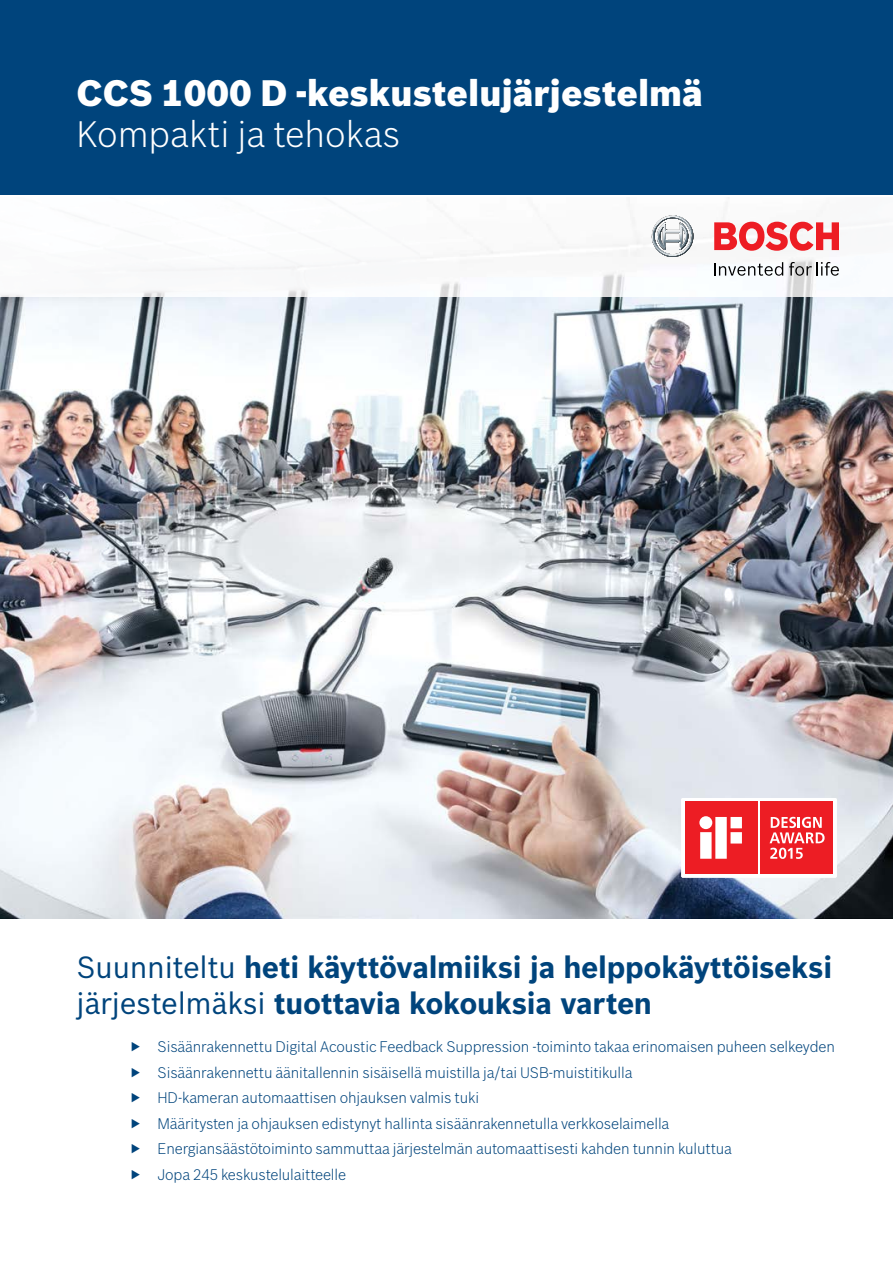
<style>
.page{position:relative;width:893px;height:1263px;background:#fff}
.page>*{position:absolute;margin:0;border:0;box-sizing:border-box;transform-origin:0 0}
.t1{font:900 36px "Bosch Sans";color:#fff}
.t2{font:300 36px "Bosch Sans";color:#fff}
.t3{font:700 30px/36px "Bosch Sans";letter-spacing:-.01em;color:#00447c}
.t4{font:300 15px/25.5px "Bosch Sans";letter-spacing:-.01em;color:#00447c}
.s1{font-weight:400}
</style>
<div class="page">
<img style="left:0;top:198px;width:893px;height:720px">
<div style="left:0;top:0;width:893px;height:195px;background:#00447c"></div>
<svg style="left:714px;top:262px;width:69px;height:14px"></svg>
<svg style="left:789px;top:262px;width:50px;height:14px"></svg>
<svg style="left:652px;top:215px;width:41px;height:42px"></svg>
<svg style="left:714px;top:222px;width:125px;height:29px"></svg>
<svg style="left:681px;top:798px;width:156px;height:80px"></svg>
<div style="left:685px;top:802px;width:72px;height:72px;background:#ed1d24"></div>
<svg style="left:699px;top:816px;width:43px;height:43px"></svg>
<div style="left:761px;top:802px;width:72px;height:72px;background:#ed1d24"></div>
<svg style="left:770px;top:817px;width:55px;height:42px"></svg>
<h1 class="t1" style="left:77px;top:66px;width:628px">CCS 1000 D -keskustelujärjestelmä</h1>
<h1 class="t2" style="left:77px;top:109px;width:326px">Kompakti ja tehokas</h1>
<h2 class="t3" style="left:77px;top:947px;width:757px"><span class="s1">Suunniteltu</span> heti käyttövalmiiksi ja helppokäyttöiseksi <span class="s1">järjestelmäksi</span> tuottavia kokouksia varten</h2>
<p class="t4" style="left:131px;top:1033px;width:706px">▶ Sisäänrakennettu Digital Acoustic Feedback Suppression -toiminto takaa erinomaisen puheen selkeyden ▶ Sisäänrakennettu äänitallennin sisäisellä muistilla ja/tai USB-muistitikulla<br>▶ HD-kameran automaattisen ohjauksen valmis tuki<br>▶ Määritysten ja ohjauksen edistynyt hallinta sisäänrakennetulla verkkoselaimella<br>▶ Energiansäästötoiminto sammuttaa järjestelmän automaattisesti kahden tunnin kuluttua<br>▶ Jopa 245 keskustelulaitteelle</p>
</div>
